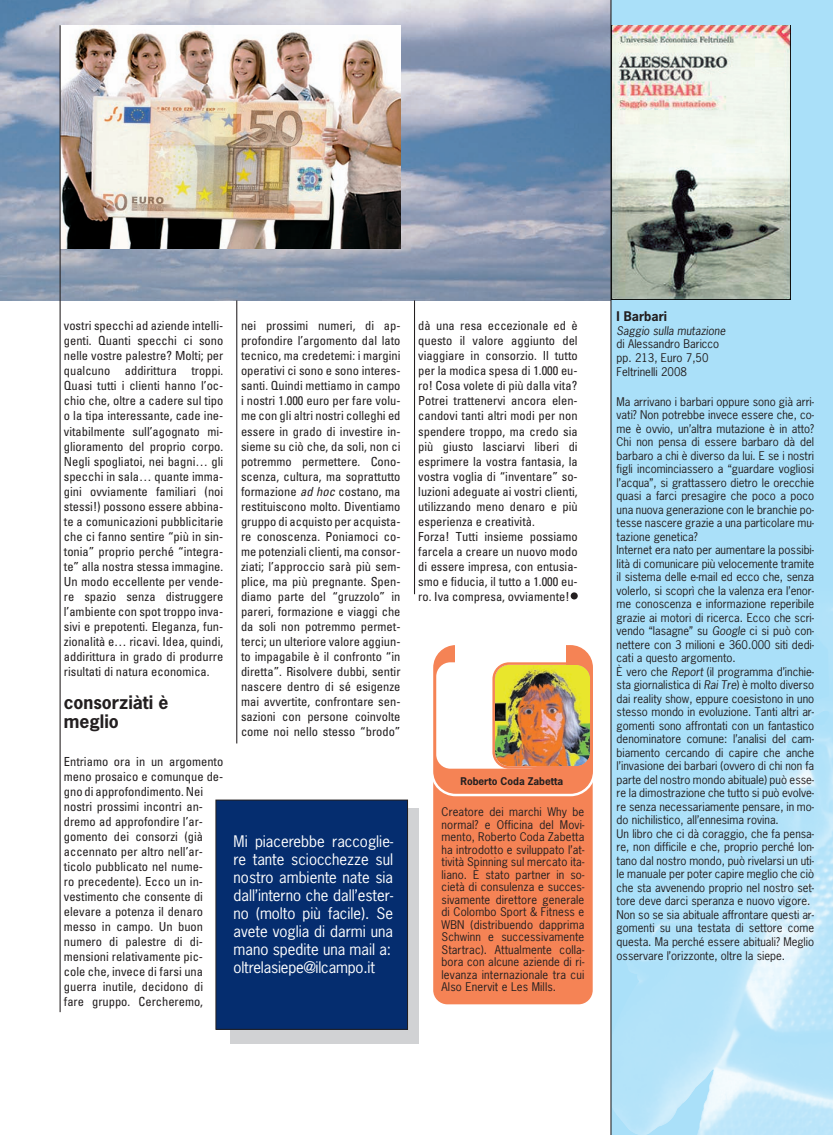
<style>
.page{position:relative;width:833px;height:1135px;background:#fff}
.page>*{position:absolute;margin:0;border:0;box-sizing:border-box;transform-origin:0 0}
.t1{font:700 17.5px/18.8px "News Gothic";color:#231f20}
.t2{font:15px/18px "News Gothic";color:#fff}
.t3{font:condensed 12.5px/15px "Univers";color:#231f20}
.t4{font:700 12.5px "News Gothic";color:#231f20}
.t5{font:11.25px/13.5px "News Gothic";color:#231f20}
.t6{font:700 10px "News Gothic";color:#231f20}
.s1{font-style:italic}
</style>
<div class="page">
<img style="left:0;top:0;width:610px;height:300px">
<hr style="left:236px;top:300px;width:1px;height:443px;background:#231f20">
<div style="left:433px;top:686px;width:160px;height:318px;background:#f58355;border-radius:14px"></div>
<img style="left:433px;top:645px;width:160px;height:151px">
<div style="left:230px;top:808px;width:188px;height:235px;background:#d1d2d4"></div>
<div style="left:571px;top:592px;width:7px;height:7px;background:#231f20;border-radius:50%"></div>
<svg style="left:610px;top:0;width:223px;height:1134px"></svg>
<div style="left:216px;top:800px;width:191px;height:229px;background:#052d6f"></div>
<div style="left:216px;top:799px;width:192px;height:230px;border:1px solid #231f20"></div>
<img style="left:61px;top:25px;width:339px;height:223px">
<hr style="left:414px;top:300px;width:1px;height:294px;background:#231f20">
<hr style="left:60px;top:25px;width:1px;height:987px;background:#231f20">
<img style="left:612px;top:26px;width:178px;height:274px">
<p class="t3" style="left:64px;top:319px;width:161px;text-align:justify">vostri specchi ad aziende intelli&shy;genti. Quanti specchi ci sono nelle vostre palestre? Molti; per qualcuno addirittura troppi.<br>Quasi tutti i clienti hanno l’oc&shy;chio che, oltre a cadere sul tipo o la tipa interessante, cade ine&shy;vitabilmente sull’agognato mi&shy;glioramento del proprio corpo.<br>Negli spogliatoi, nei bagni… gli specchi in sala… quante imma&shy;gini ovviamente familiari (noi stessi!) possono essere abbina&shy;te a comunicazioni pubblicitarie che ci fanno sentire “più in sin&shy;tonia” proprio perché “integra&shy;te” alla nostra stessa immagine.<br>Un modo eccellente per vende&shy;re spazio senza distruggere l’ambiente con spot troppo inva&shy;sivi e prepotenti. Eleganza, fun&shy;zionalità e… ricavi. Idea, quindi, addirittura in grado di produrre risultati di natura economica.</p>
<h1 class="t1" style="left:64px;top:695px;width:106px">consorziàti è meglio</h1>
<p class="t3" style="left:64px;top:754px;width:161px">Entriamo ora in un argomento meno prosaico e comunque de&shy;gno di approfondimento. Nei nostri prossimi incontri an&shy;dremo ad approfondire l’ar&shy;gomento dei consorzi (già accennato per altro nell’ar&shy;ticolo pubblicato nel nume-<br>ro precedente). Ecco un in&shy;vestimento che consente di elevare a potenza il denaro messo in campo. Un buon numero di palestre di di&shy;mensioni relativamente pic&shy;cole che, invece di farsi una guerra inutile, decidono di fare gruppo. Cercheremo,</p>
<p class="t3" style="left:241px;top:319px;width:161px;text-align:justify">nei prossimi numeri, di ap&shy;profondire l’argomento dal lato tecnico, ma credetemi: i margini operativi ci sono e sono interes&shy;santi. Quindi mettiamo in campo i nostri 1.000 euro per fare volu&shy;me con gli altri nostri colleghi ed essere in grado di investire in&shy;sieme su ciò che, da soli, non ci potremmo permettere. Cono&shy;scenza, cultura, ma soprattutto formazione <span class="s1">ad hoc</span>costano, ma restituiscono molto. Diventiamo gruppo di acquisto per acquista&shy;re conoscenza. Poniamoci co&shy;me potenziali clienti, ma consor&shy;ziati; l’approccio sarà più sem&shy;plice, ma più pregnante. Spen&shy;diamo parte del “gruzzolo” in pareri, formazione e viaggi che da soli non potremmo permet&shy;terci; un ulteriore valore aggiun&shy;to impagabile è il confronto “in diretta”. Risolvere dubbi, sentir nascere dentro di sé esigenze mai avvertite, confrontare sen&shy;sazioni con persone coinvolte come noi nello stesso “brodo”</p>
<p class="t2" style="left:234px;top:833px;width:161px">Mi piacerebbe raccoglie&shy;re tante sciocchezze sul nostro ambiente nate sia dall’interno che dall’ester&shy;no (molto più facile). Se avete voglia di darmi una mano spedite una mail a: oltrelasiepe@ilcampo.it</p>
<p class="t3" style="left:418px;top:319px;width:161px">dà una resa eccezionale ed è questo il valore aggiunto del viaggiare in consorzio. Il tutto per la modica spesa di 1.000 eu&shy;ro! Cosa volete di più dalla vita?<br>Potrei trattenervi ancora elen&shy;candovi tanti altri modi per non spendere troppo, ma credo sia più giusto lasciarvi liberi di esprimere la vostra fantasia, la vostra voglia di “inventare” so&shy;luzioni adeguate ai vostri clienti, utilizzando meno denaro e più esperienza e creatività.<br>Forza! Tutti insieme possiamo farcela a creare un nuovo modo di essere impresa, con entusia&shy;smo e fiducia, il tutto a 1.000 eu&shy;ro. Iva compresa, ovviamente!</p>
<p class="t6" style="left:460px;top:777px;width:104px">Roberto Coda Zabetta</p>
<p class="t5" style="left:441px;top:806px;width:144px;line-height:12.5px;text-align:justify">Creatore dei marchi Why be normal? e Officina del Movi&shy;mento, Roberto Coda Zabetta ha introdotto e sviluppato l’at&shy;tività Spinning sul mercato ita&shy;liano. È stato partner in so&shy;cietà di consulenza e succes&shy;sivamente direttore generale di Colombo Sport &amp; Fitness e WBN (distribuendo dapprima Schwinn e successivamente Startrac). Attualmente colla&shy;bora con alcune aziende di ri&shy;levanza internazionale tra cui Also Enervit e Les Mills.</p>
<p class="t4" style="left:616px;top:311px;width:52px">I Barbari</p>
<p class="t5" style="left:616px;top:325px;width:112px;line-height:13.9px">Saggio sulla mutazione di Alessandro Baricco pp. 213, Euro 7,50<br>Feltrinelli 2008</p>
<p class="t5" style="left:616px;top:395px;width:199px">Ma arrivano i barbari oppure sono già arri&shy;vati? Non potrebbe invece essere che, co&shy;me è ovvio, un’altra mutazione è in atto?<br>Chi non pensa di essere barbaro dà del barbaro a chi è diverso da lui. E se i nostri figli incominciassero a “guardare vogliosi l’acqua”, si grattassero dietro le orecchie quasi a farci presagire che poco a poco una nuova generazione con le branchie po&shy;tesse nascere grazie a una particolare mu&shy;tazione genetica?<br>Internet era nato per aumentare la possibi&shy;lità di comunicare più velocemente tramite il sistema delle e-mail ed ecco che, senza volerlo, si scoprì che la valenza era l’enor&shy;me conoscenza e informazione reperibile grazie ai motori di ricerca. Ecco che scri&shy;vendo “lasagne” su Google ci si può con&shy;nettere con 3 milioni e 360.000 siti dedi&shy;cati a questo argomento.<br>È vero che Report (il programma d’inchie&shy;sta giornalistica di Rai Tre) è molto diverso dai reality show, eppure coesistono in uno stesso mondo in evoluzione. Tanti altri ar&shy;gomenti sono affrontati con un fantastico denominatore comune: l’analisi del cam&shy;biamento cercando di capire che anche l’invasione dei barbari (ovvero di chi non fa parte del nostro mondo abituale) può esse&shy;re la dimostrazione che tutto si può evolve&shy;re senza necessariamente pensare, in mo&shy;do nichilistico, all’ennesima rovina.<br>Un libro che ci dà coraggio, che fa pensa&shy;re, non difficile e che, proprio perché lon&shy;tano dal nostro mondo, può rivelarsi un uti&shy;le manuale per poter capire meglio che ciò che sta avvenendo proprio nel nostro set&shy;tore deve darci speranza e nuovo vigore.<br>Non so se sia abituale affrontare questi ar&shy;gomenti su una testata di settore come questa. Ma perché essere abituali? Meglio osservare l’orizzonte, oltre la siepe.</p>
</div>
